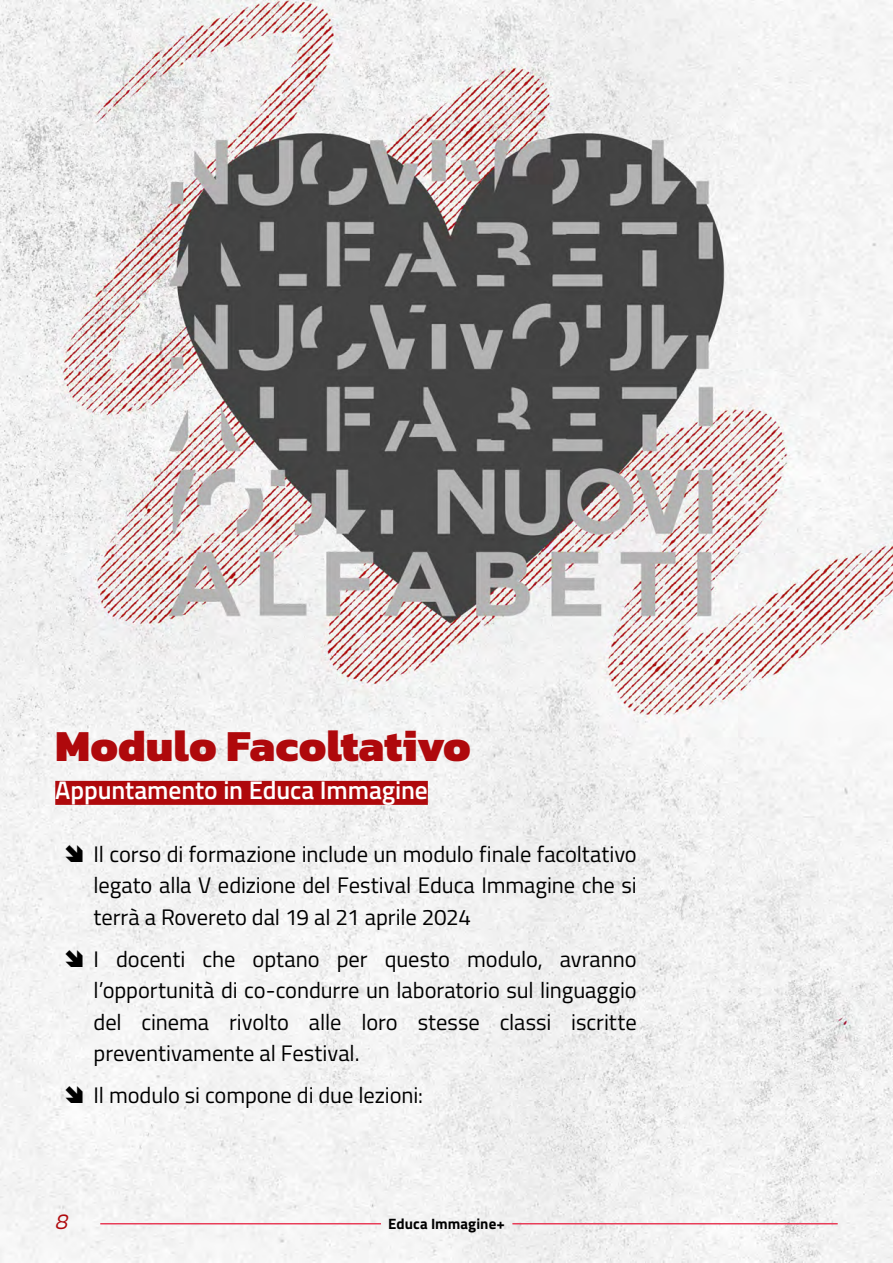
<style>
.page{position:relative;width:893px;height:1263px;background:#fff}
.page>*{position:absolute;margin:0;border:0;box-sizing:border-box;transform-origin:0 0}
.t1{font:800 45px "Kanit";color:#af090c}
.t2{font:600 25.5px "Titillium Web";letter-spacing:-.005em;color:#fff}
.t3{font:22.5px/31.5px "Titillium Web";letter-spacing:-.005em;color:#000;text-align:justify}
.t4{font:italic 300 22.5px "Kanit";color:#af090c}
.t5{font:700 15px "Titillium Web";letter-spacing:.005em;color:#000}
</style>
<div class="page">
<img style="left:0;top:0;width:893px;height:1263px">
<div style="left:55px;top:781px;width:373px;height:24px;background:#af090c"></div>
<hr style="left:100px;top:1223px;width:281px;height:1px;background:#e83e59">
<hr style="left:512px;top:1223px;width:326px;height:1px;background:#e83e59">
<svg style="left:66px;top:845px;width:17px;height:17px"></svg>
<svg style="left:66px;top:950px;width:17px;height:17px"></svg>
<svg style="left:66px;top:1086px;width:17px;height:17px"></svg>
<h1 class="t1" style="left:55px;top:710px;width:417px">Modulo Facoltativo</h1>
<p class="t2" style="left:55px;top:771px;width:374px">Appuntamento in Educa Immagine</p>
<p class="t3" style="left:94px;top:837px;width:545px">Il corso di formazione include un modulo finale facoltativo legato alla V edizione del Festival Educa Immagine che si terrà a Rovereto dal 19 al 21 aprile 2024</p>
<p class="t3" style="left:94px;top:942px;width:545px">I docenti che optano per questo modulo, avranno l’opportunità di co-condurre un laboratorio sul linguaggio del cinema rivolto alle loro stesse classi iscritte preventivamente al Festival.</p>
<p class="t3" style="left:94px;top:1079px;width:331px">Il modulo si compone di due lezioni:</p>
<p class="t4" style="left:55px;top:1206px;width:15px">8</p>
<p class="t5" style="left:388px;top:1213px;width:118px">Educa Immagine+</p>
</div>
